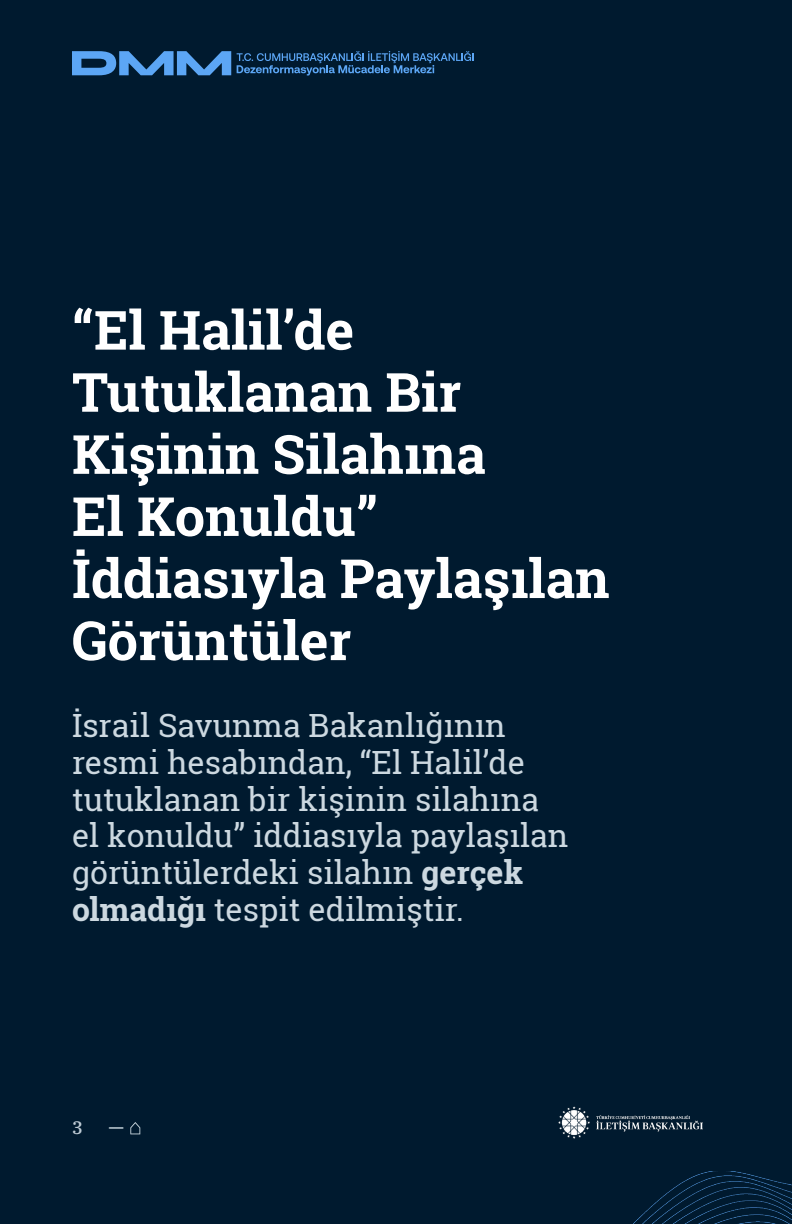
<style>
.page{position:relative;width:792px;height:1224px;background:#001a2f}
.page>*{position:absolute;margin:0;border:0;box-sizing:border-box;transform-origin:0 0}
.heading_2{font:700 54px/62px "Roboto Slab";color:#fff}
.heading_2-2{font:32px/36.8px "Roboto Slab";color:#ccd8e0}
.t1{font:500 20px "IBM Plex Serif";color:#ccd9e0}
.t2{font:500 18px "IBM Plex Serif";color:#bfccd6}
.s1{font-weight:700}
</style>
<div class="page">
<img style="left:633px;top:1171px;width:159px;height:53px">
<img style="left:558px;top:1106px;width:144px;height:32px">
<svg style="left:130px;top:1122px;width:10px;height:12px"></svg>
<svg style="left:72px;top:51px;width:159px;height:24px"></svg>
<svg style="left:237px;top:51px;width:237px;height:24px"></svg>
<p class="heading_2" style="left:72px;top:298px;width:539px">“El Halil’de<br>Tutuklanan Bir<br>Kişinin Silahına<br>El Konuldu”<br>İddiasıyla Paylaşılan<br>Görüntüler</p>
<p class="heading_2-2" style="left:72px;top:707px;width:498px">İsrail Savunma Bakanlığının resmi hesabından, “El Halil’de tutuklanan bir kişinin silahına el konuldu” iddiasıyla paylaşılan görüntülerdeki silahın <span class="s1">gerçek olmadığı</span> tespit edilmiştir.</p>
<p class="t2" style="left:72px;top:1114px;width:12px">3</p>
<p class="t1" style="left:108px;top:1112px;width:17px">—</p>
</div>
